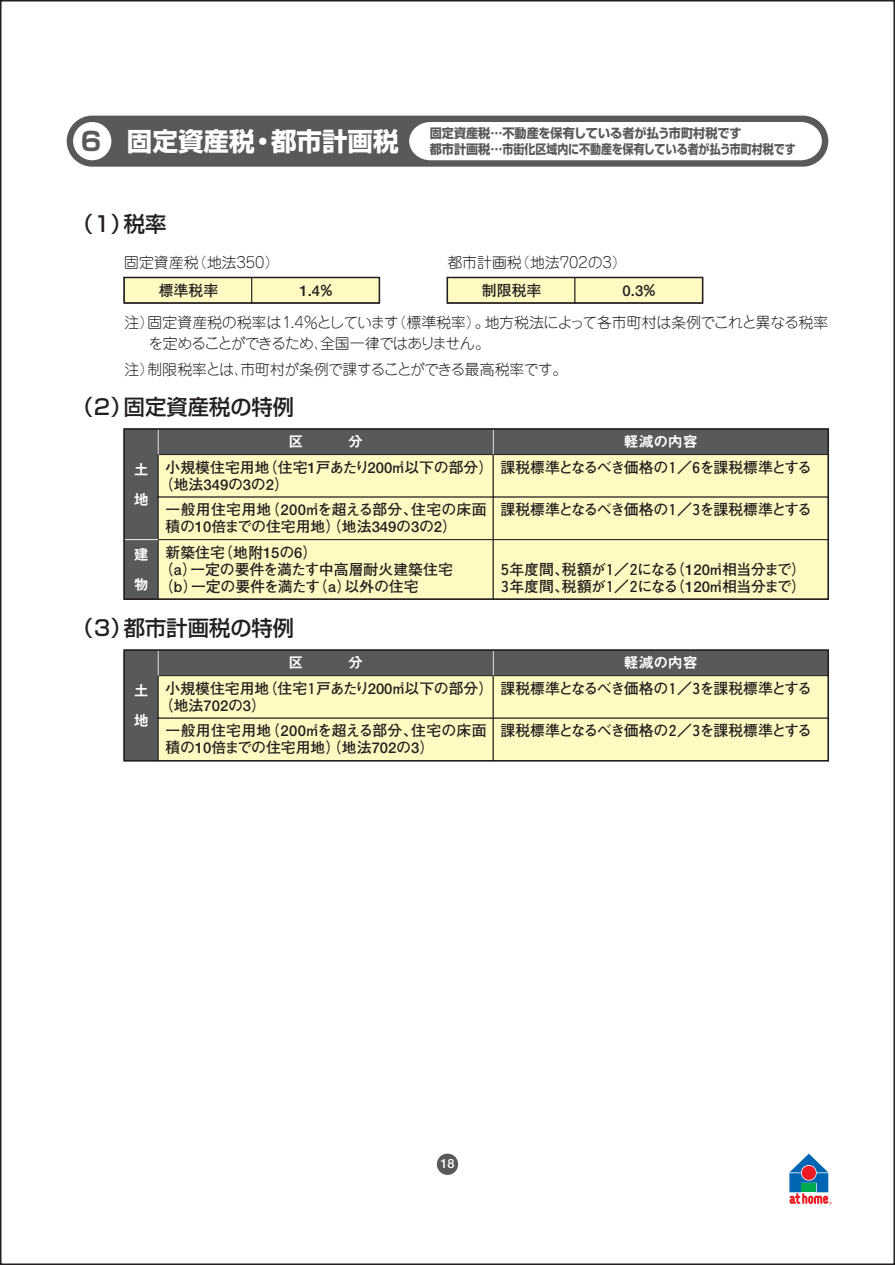
<style>
.page{position:relative;width:895px;height:1265px;background:#fff}
.page>*{position:absolute;margin:0;border:0;box-sizing:border-box;transform-origin:0 0}
.t1{font:700 25.5px "Shin Go";color:#fff}
.t2{font:700 25.5px "Shin Go";color:#58595b}
.t3{font:500 21.3px "Shin Go";color:#231f20}
.t4{font:700 14.85px/17px "Futo Go B101";letter-spacing:-.005em;color:#231f20}
.t5{font:300 14.85px/21.3px "Jun 101";letter-spacing:-.035em;color:#231f20}
.t6{font:700 14.85px "Futo Go B101";letter-spacing:-.09em;color:#231f20}
.t7{font:700 14.85px/17px "Futo Go B101";letter-spacing:-.025em;color:#231f20}
.t8{font:300 14.85px/28.5px "Jun 101";letter-spacing:-.015em;color:#231f20}
.t9{font:14.85px/29.5px "Midashi Go MB31";letter-spacing:-.01em;color:#fff}
.t10{font:700 12.75px/15.9px "Shin Go";color:#58595b;scale:.95 1}
.t11{font:700 12.75px "Futo Go B101";color:#fff}
.s1{font-family:"Futo Go B101";font-weight:700}
</style>
<div class="page">
<svg style="left:123px;top:276px;width:581px;height:28px;background:#e5e1b7"></svg>
<div style="left:124px;top:428px;width:34px;height:112px;background:#58595b;border:1px solid #231f20"></div>
<div style="left:124px;top:539px;width:34px;height:60px;background:#58595b;border:1px solid #231f20"></div>
<div style="left:158px;top:428px;width:335px;height:27px;background:#58595b"></div>
<div style="left:158px;top:454px;width:335px;height:43px;background:#fffac1;border:1px solid #231f20"></div>
<div style="left:493px;top:428px;width:335px;height:27px;background:#58595b"></div>
<div style="left:493px;top:454px;width:335px;height:43px;background:#fffac1;border:1px solid #231f20"></div>
<div style="left:158px;top:497px;width:335px;height:43px;background:#fffac1"></div>
<div style="left:493px;top:497px;width:335px;height:43px;background:#fffac1"></div>
<div style="left:158px;top:539px;width:335px;height:60px;background:#fffac1;border:1px solid #231f20"></div>
<div style="left:493px;top:539px;width:335px;height:60px;background:#fffac1;border:1px solid #231f20"></div>
<svg style="left:158px;top:430px;width:1px;height:24px"></svg>
<hr style="left:124px;top:539px;width:34px;height:1px;background:#fff">
<svg style="left:493px;top:430px;width:1px;height:24px"></svg>
<div style="left:123px;top:428px;width:706px;height:172px;border:1px solid #231f20"></div>
<div style="left:124px;top:649px;width:34px;height:112px;background:#58595b;border:1px solid #231f20"></div>
<div style="left:158px;top:649px;width:335px;height:27px;background:#58595b"></div>
<div style="left:158px;top:675px;width:335px;height:43px;background:#fffac1;border:1px solid #231f20"></div>
<div style="left:493px;top:649px;width:335px;height:27px;background:#58595b"></div>
<div style="left:493px;top:675px;width:335px;height:43px;background:#fffac1;border:1px solid #231f20"></div>
<div style="left:158px;top:718px;width:335px;height:43px;background:#fffac1;border:1px solid #231f20"></div>
<div style="left:493px;top:718px;width:335px;height:43px;background:#fffac1;border:1px solid #231f20"></div>
<svg style="left:158px;top:651px;width:1px;height:24px"></svg>
<svg style="left:493px;top:651px;width:1px;height:24px"></svg>
<div style="left:123px;top:649px;width:706px;height:112px;border:1px solid #231f20"></div>
<div style="left:67px;top:116px;width:761px;height:51px;background:#58595b;border-radius:26px"></div>
<div style="left:73px;top:122px;width:38px;height:38px;background:#fff;border-radius:50%"></div>
<div style="left:437px;top:1153px;width:21px;height:21px;background:#58595b;border-radius:50%"></div>
<div style="left:409px;top:122px;width:412px;height:38px;background:#fff"></div>
<svg style="left:789px;top:1153px;width:42px;height:51px"></svg>
<p class="t2" style="left:81px;top:132px;width:22px">6</p>
<p class="t1" style="left:127px;top:132px;width:273px">固定資産税・都市計画税</p>
<p class="t10" style="left:429px;top:127px;width:386px">固定資産税…不動産を保有している者が払う市町村税です<br>都市計画税…市街化区域内に不動産を保有している者が払う市町村税です</p>
<p class="t3" style="left:72px;top:215px;width:96px">（1）税率</p>
<p class="t8" style="left:124px;top:250px;width:157px">固定資産税（地法350）</p>
<p class="t4" style="left:159px;top:284px;width:61px">標準税率</p>
<p class="t4" style="left:299px;top:284px;width:36px">1.4％</p>
<p class="t8" style="left:482px;top:250px;width:147px;text-indent:-35px">都市計画税（地法702の3）<span class="s1">制限税率</span></p>
<p class="t4" style="left:622px;top:284px;width:36px">0.3％</p>
<p class="t5" style="left:124px;top:314px;width:705px">注）固定資産税の税率は1.4％としています（標準税率）。地方税法によって各市町村は条例でこれと異なる税率　 を定めることができるため、全国一律ではありません。</p>
<p class="t5" style="left:124px;top:360px;width:444px">注）制限税率とは、市町村が条例で課することができる最高税率です。</p>
<p class="t3" style="left:72px;top:399px;width:223px">（2）固定資産税の特例</p>
<p class="t9" style="left:623px;top:428px;width:75px">軽減の内容</p>
<p class="t9" style="left:134px;top:456px;width:16px">土地</p>
<p class="t9" style="left:134px;top:541px;width:16px">建物</p>
<p class="t4" style="left:159px;top:460px;width:335px;text-indent:6px">小規模住宅用地（住宅1戸あたり200㎡以下の部分）（地法349の3の2）</p>
<p class="t6" style="left:500px;top:461px;width:313px">課税標準となるべき価格の１／６を課税標準とする</p>
<p class="t4" style="left:165px;top:503px;width:322px">一般用住宅用地（200㎡を超える部分、住宅の床面積の10倍までの住宅用地）（地法349の3の2）</p>
<p class="t6" style="left:500px;top:504px;width:313px">課税標準となるべき価格の１／３を課税標準とする</p>
<p class="t4" style="left:159px;top:545px;width:295px;text-indent:6px">新築住宅（地附15の6）<br>（ａ）一定の要件を満たす中高層耐火建築住宅（ｂ）一定の要件を満たす（ａ）以外の住宅</p>
<p class="t7" style="left:497px;top:562px;width:310px">５年度間、税額が１／２になる（120㎡相当分まで）<br>３年度間、税額が１／２になる（120㎡相当分まで）</p>
<p class="t3" style="left:72px;top:620px;width:223px">（3）都市計画税の特例</p>
<p class="t9" style="left:623px;top:649px;width:75px">軽減の内容</p>
<p class="t9" style="left:134px;top:677px;width:16px">土地</p>
<p class="t4" style="left:159px;top:681px;width:335px;text-indent:6px">小規模住宅用地（住宅１戸あたり200㎡以下の部分）（地法702の3）</p>
<p class="t6" style="left:500px;top:682px;width:313px">課税標準となるべき価格の１／３を課税標準とする</p>
<p class="t4" style="left:165px;top:724px;width:322px">一般用住宅用地（200㎡を超える部分、住宅の床面積の10倍までの住宅用地）（地法702の3）</p>
<p class="t6" style="left:500px;top:725px;width:313px">課税標準となるべき価格の２／３を課税標準とする</p>
<p class="t11" style="left:440px;top:1158px;width:16px">18</p>
</div>
